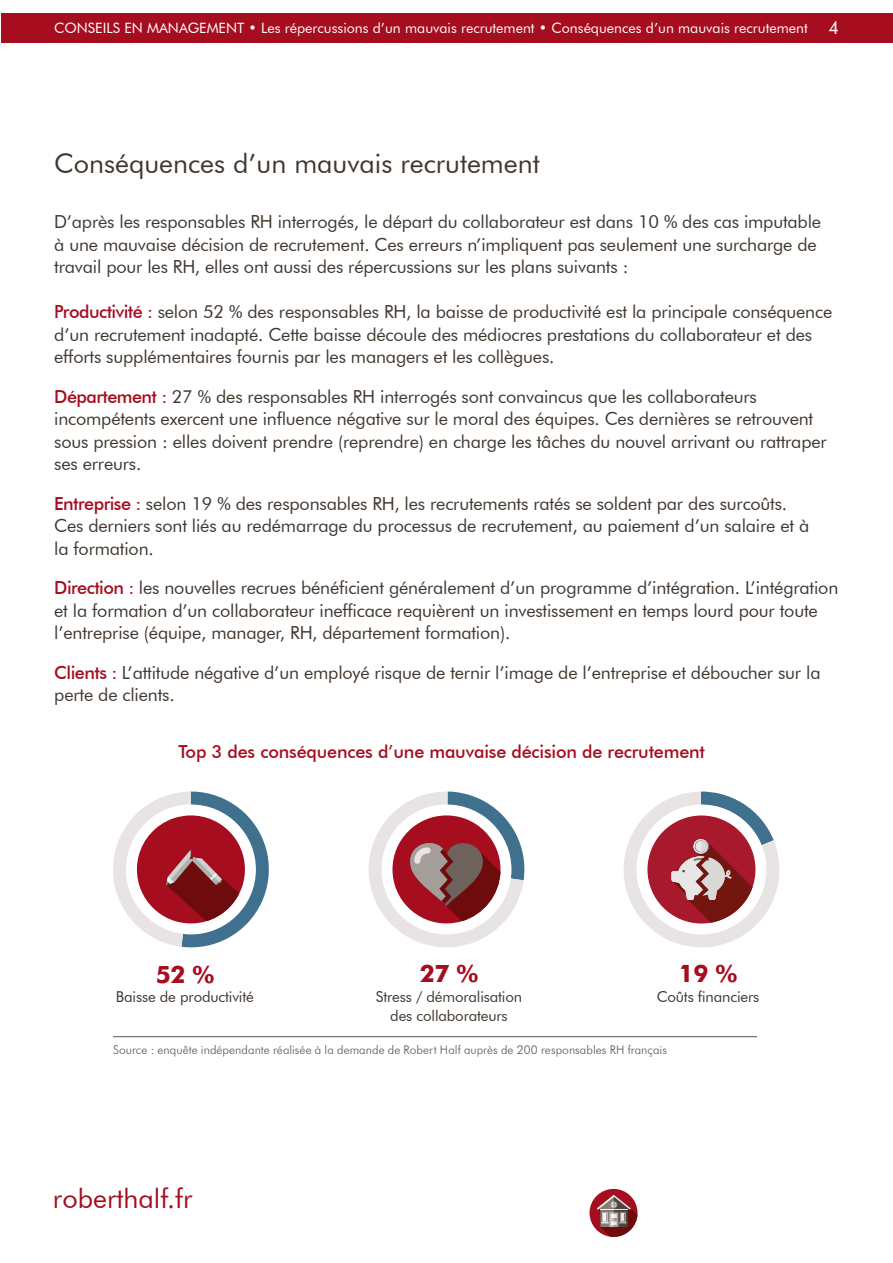
<style>
.page{position:relative;width:893px;height:1263px;background:#fff}
.page>*{position:absolute;margin:0;border:0;box-sizing:border-box;transform-origin:0 0}
.t1{font:27px "Futura BT";color:#40372f}
.t2{font:27px "Futura BT";color:#a60d1f}
.t3{font:700 24px "Futura BT";color:#a60d1f}
.t4{font:18px/22.5px "Futura BT";letter-spacing:-.01em;color:#40372f}
.t5{font:500 18px "Futura BT";letter-spacing:-.01em;color:#a60d1f}
.t6{font:18px "Futura BT";color:#fff}
.t7{font:15px/19.5px "Futura BT";letter-spacing:-.01em;color:#40372f;text-align:center}
.t8{font:14.25px "Futura BT";color:#fff}
.t9{font:300 12px "Futura BT";letter-spacing:.005em;color:#5e534b}
.s1{font-weight:500;color:#a60d1f}
</style>
<div class="page">
<div style="left:1px;top:13px;width:892px;height:30px;background:#a60d1f"></div>
<svg style="left:589px;top:1189px;width:48px;height:48px"></svg>
<hr style="left:113px;top:1036px;width:644px;height:1px;background:#5e534b">
<svg style="left:113px;top:791px;width:156px;height:157px"></svg>
<svg style="left:368px;top:791px;width:157px;height:156px"></svg>
<svg style="left:623px;top:791px;width:157px;height:156px"></svg>
<p class="t8" style="left:54px;top:19px;width:755px">CONSEILS EN MANAGEMENT • Les répercussions d’un mauvais recrutement • Conséquences d’un mauvais recrutement</p>
<p class="t6" style="left:829px;top:17px;width:12px">4</p>
<h1 class="t1" style="left:54px;top:147px;width:487px">Conséquences d’un mauvais recrutement</h1>
<p class="t4" style="left:54px;top:210px;width:768px">D’après les responsables RH interrogés, le départ du collaborateur est dans 10 % des cas imputable à une mauvaise décision de recrutement. Ces erreurs n’impliquent pas seulement une surcharge de travail pour les RH, elles ont aussi des répercussions sur les plans suivants :</p>
<p class="t4" style="left:54px;top:300px;width:780px"><span class="s1">Productivité :</span> selon 52 % des responsables RH, la baisse de productivité est la principale conséquence d’un recrutement inadapté. Cette baisse découle des médiocres prestations du collaborateur et des efforts supplémentaires fournis par les managers et les collègues.</p>
<p class="t4" style="left:54px;top:385px;width:774px"><span class="s1">Département :</span> 27 % des responsables RH interrogés sont convaincus que les collaborateurs incompétents exercent une influence négative sur le moral des équipes. Ces dernières se retrouvent sous pression : elles doivent prendre (reprendre) en charge les tâches du nouvel arrivant ou rattraper ses erreurs.</p>
<p class="t4" style="left:54px;top:492px;width:757px"><span class="s1">Entreprise :</span> selon 19 % des responsables RH, les recrutements ratés se soldent par des surcoûts.<br>Ces derniers sont liés au redémarrage du processus de recrutement, au paiement d’un salaire et à la formation.</p>
<p class="t4" style="left:54px;top:576px;width:786px"><span class="s1">Direction :</span> les nouvelles recrues bénéficient généralement d’un programme d’intégration. L’intégration et la formation d’un collaborateur inefficace requièrent un investissement en temps lourd pour toute l’entreprise (équipe, manager, RH, département formation).</p>
<p class="t4" style="left:54px;top:661px;width:768px"><span class="s1">Clients :</span> L’attitude négative d’un employé risque de ternir l’image de l’entreprise et déboucher sur la perte de clients.</p>
<p class="t5" style="left:178px;top:740px;width:528px">Top 3 des conséquences d’une mauvaise décision de recrutement</p>
<h2 class="t3" style="left:156px;top:959px;width:60px">52 %</h2>
<p class="t7" style="left:116px;top:987px;width:139px">Baisse de productivité</p>
<h2 class="t3" style="left:420px;top:959px;width:60px">27 %</h2>
<p class="t7" style="left:376px;top:986px;width:148px">Stress / démoralisation des collaborateurs</p>
<h2 class="t3" style="left:679px;top:959px;width:60px">19 %</h2>
<p class="t7" style="left:657px;top:986px;width:104px">Coûts financiers</p>
<p class="t9" style="left:113px;top:1042px;width:555px">Source : enquête indépendante réalisée à la demande de Robert Half auprès de 200 responsables RH français</p>
<h1 class="t2" style="left:53px;top:1182px;width:141px">roberthalf.fr</h1>
</div>
